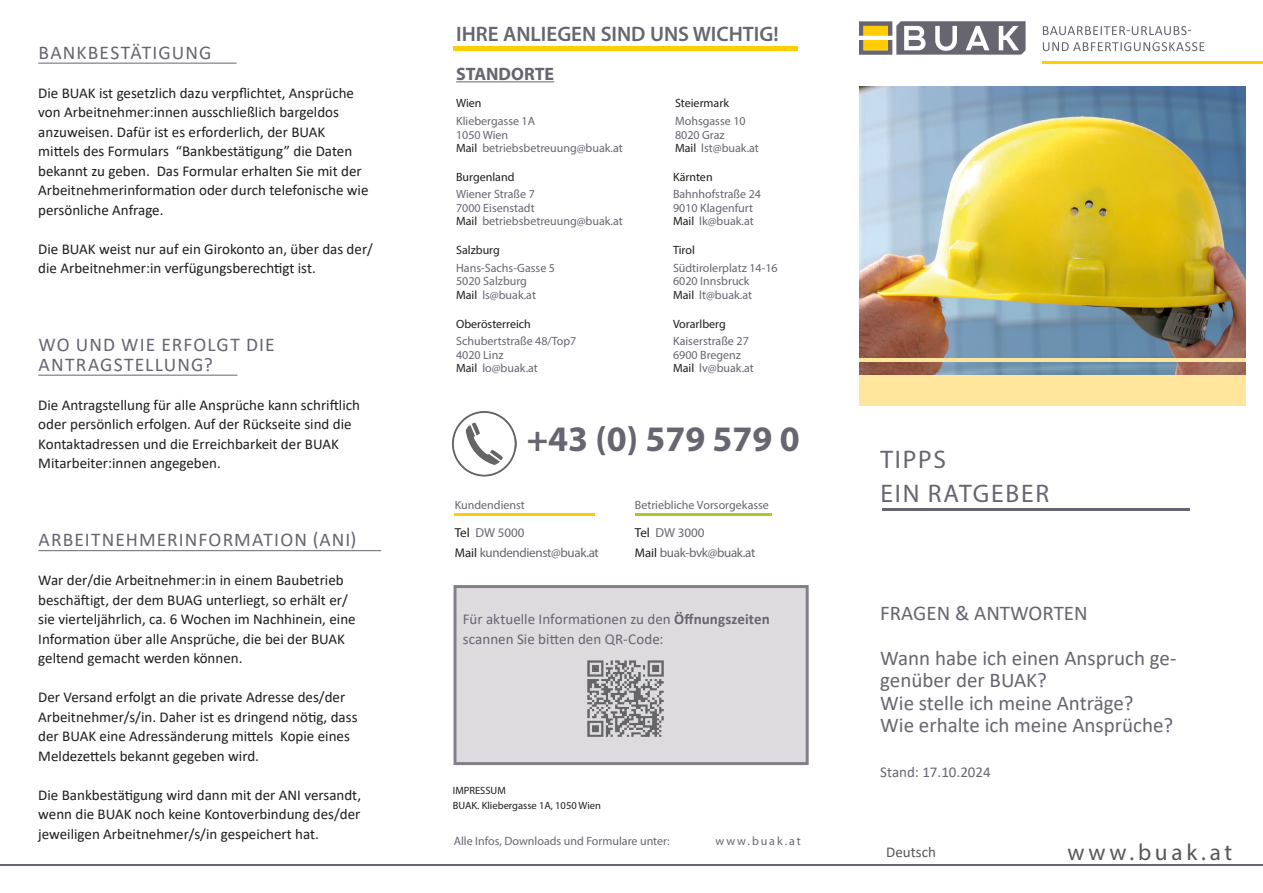
<style>
.page{position:relative;width:1263px;height:893px;background:#fff}
.page>*{position:absolute;margin:0;border:0;box-sizing:border-box;transform-origin:0 0}
.t1{font:700 36px "Myriad Pro";color:#666570}
.t2{font:25.5px/34.5px "Myriad Pro";letter-spacing:.07em;color:#666570}
.t3{font:23.25px "Myriad Pro";letter-spacing:.16em;color:#575756}
.t4{font:21px/22.5px "Calibri";color:#666570}
.t5{font:600 21px "Myriad Pro";color:#666570}
.t6{font:19.5px/19.5px "Calibri";letter-spacing:.055em;color:#666570}
.t7{font:700 18px "Myriad Pro";color:#666570}
.t8{font:15px/19.5px "Calibri";color:#1d1d1b}
.t9{font:15px/19.5px "Calibri";color:#666570}
.t10{font:15px "Calibri";color:#575756}
.t11{font:13.05px/19.5px "Myriad Pro";letter-spacing:-.025em;color:#666570}
.t12{font:12px/13.5px "Myriad Pro";color:#666570}
.t13{font:12px "Myriad Pro";color:#1d1d1b}
.t14{font:12px "Myriad Pro";letter-spacing:.16em;color:#666570}
.t15{font:10.5px/15px "Myriad Pro";color:#1d1d1b}
.s1{color:#1d1d1b}
.s2{font-size:12.75px;color:#1d1d1b}
.s3{font-weight:700}
</style>
<div class="page">
<hr style="left:0;top:864px;width:1263px;height:1px;background:#666570">
<svg style="left:1043px;top:42px;width:161px;height:9px"></svg>
<svg style="left:1043px;top:26px;width:148px;height:9px"></svg>
<svg style="left:859px;top:21px;width:166px;height:34px"></svg>
<hr style="left:1043px;top:61px;width:220px;height:3px;background:#ffcd00">
<img style="left:452px;top:411px;width:65px;height:65px">
<div style="left:453px;top:585px;width:356px;height:180px;background:#dedbdf;border:3px solid #837f88"></div>
<img style="left:587px;top:660px;width:77px;height:77px">
<hr style="left:456px;top:81px;width:98px;height:1px;background:#666570">
<hr style="left:453px;top:46px;width:345px;height:4px;background:#ffcd00">
<hr style="left:635px;top:513px;width:136px;height:3px;background:#adc72d">
<hr style="left:455px;top:513px;width:140px;height:3px;background:#ffcd00">
<hr style="left:38px;top:63px;width:198px;height:1px;background:#666570">
<hr style="left:38px;top:375px;width:200px;height:1px;background:#666570">
<hr style="left:38px;top:550px;width:343px;height:1px;background:#666570">
<img style="left:859px;top:86px;width:387px;height:289px">
<hr style="left:882px;top:508px;width:307px;height:2px;background:#666570">
<hr style="left:859px;top:359px;width:387px;height:3px;background:#ffe69c">
<div style="left:859px;top:375px;width:387px;height:31px;background:#ffe69c"></div>
<h3 class="t6" style="left:39px;top:42px;width:174px">BANKBESTÄTIGUNG</h3>
<p class="t8" style="left:38px;top:82px;width:332px">Die BUAK ist gesetzlich dazu verpflichtet, Ansprüche von Arbeitnehmer:innen ausschließlich bargeldos anzuweisen. Dafür ist es erforderlich, der BUAK mittels des Formulars “Bankbestätigung” die Daten bekannt zu geben. Das Formular erhalten Sie mit der Arbeitnehmerinformation oder durch telefonische wie persönliche Anfrage.</p>
<p class="t8" style="left:38px;top:238px;width:336px">Die BUAK weist nur auf ein Girokonto an, über das der/ die Arbeitnehmer:in verfügungsberechtigt ist.</p>
<h3 class="t6" style="left:39px;top:334px;width:237px">WO UND WIE ERFOLGT DIE<br>ANTRAGSTELLUNG?</h3>
<p class="t8" style="left:38px;top:394px;width:323px">Die Antragstellung für alle Ansprüche kann schriftlich oder persönlich erfolgen. Auf der Rückseite sind die Kontaktadressen und die Erreichbarkeit der BUAK Mitarbeiter:innen angegeben.</p>
<h3 class="t6" style="left:39px;top:529px;width:319px">ARBEITNEHMERINFORMATION (ANI)</h3>
<p class="t8" style="left:38px;top:570px;width:319px">War der/die Arbeitnehmer:in in einem Baubetrieb beschäftigt, der dem BUAG unterliegt, so erhält er/ sie vierteljährlich, ca. 6 Wochen im Nachhinein, eine Information über alle Ansprüche, die bei der BUAK geltend gemacht werden können.</p>
<p class="t8" style="left:38px;top:687px;width:321px">Der Versand erfolgt an die private Adresse des/der Arbeitnehmer/s/in. Daher ist es dringend nötig, dass der BUAK eine Adressänderung mittels Kopie eines Meldezettels bekannt gegeben wird.</p>
<p class="t8" style="left:38px;top:784px;width:324px;text-align:justify">Die Bankbestätigung wird dann mit der ANI versandt, wenn die BUAK noch keine Kontoverbindung des/der jeweiligen Arbeitnehmer/s/in gespeichert hat.</p>
<h3 class="t5" style="left:456px;top:20px;width:324px">IHRE ANLIEGEN SIND UNS WICHTIG!</h3>
<p class="t7" style="left:456px;top:62px;width:100px">STANDORTE</p>
<p class="t13" style="left:456px;top:96px;width:27px">Wien</p>
<p class="t12" style="left:456px;top:114px;width:168px">Kliebergasse 1A<br>1050 Wien<br><span class="s1">Mail</span> betriebsbetreuung@buak.at</p>
<p class="t13" style="left:456px;top:169px;width:60px">Burgenland</p>
<p class="t12" style="left:456px;top:187px;width:168px">Wiener Straße 7<br>7000 Eisenstadt<br><span class="s1">Mail</span> betriebsbetreuung@buak.at</p>
<p class="t13" style="left:456px;top:243px;width:45px">Salzburg</p>
<p class="t12" style="left:456px;top:261px;width:100px">Hans-Sachs-Gasse 5<br>5020 Salzburg<br><span class="s1">Mail</span> ls@buak.at</p>
<p class="t13" style="left:456px;top:316px;width:76px">Oberösterreich</p>
<p class="t12" style="left:456px;top:334px;width:122px">Schubertstraße 48/Top7<br>4020 Linz<br><span class="s1">Mail</span> lo@buak.at</p>
<p class="t13" style="left:675px;top:96px;width:55px">Steiermark</p>
<p class="t12" style="left:675px;top:114px;width:85px">Mohsgasse 10<br>8020 Graz<br><span class="s1">Mail</span> lst@buak.at</p>
<p class="t13" style="left:673px;top:169px;width:41px">Kärnten</p>
<p class="t12" style="left:673px;top:187px;width:90px">Bahnhofstraße 24<br>9010 Klagenfurt<br><span class="s1">Mail</span> lk@buak.at</p>
<p class="t13" style="left:673px;top:243px;width:23px">Tirol</p>
<p class="t12" style="left:673px;top:261px;width:106px">Südtirolerplatz 14-16<br>6020 Innsbruck<br><span class="s1">Mail</span> lt@buak.at</p>
<p class="t13" style="left:673px;top:316px;width:54px">Vorarlberg</p>
<p class="t12" style="left:673px;top:334px;width:82px">Kaiserstraße 27<br>6900 Bregenz<br><span class="s1">Mail</span> lv@buak.at</p>
<h1 class="t1" style="left:527px;top:415px;width:274px">+43 (0) 579 579 0</h1>
<p class="t12" style="left:455px;top:498px;width:72px">Kundendienst</p>
<p class="t11" style="left:455px;top:523px;width:146px"><span class="s1">Tel</span> DW 5000<br><span class="s2">Mail</span> kundendienst@buak.at</p>
<p class="t12" style="left:635px;top:498px;width:136px">Betriebliche Vorsorgekasse</p>
<p class="t11" style="left:635px;top:523px;width:122px"><span class="s1">Tel</span> DW 3000<br><span class="s2">Mail</span> buak-bvk@buak.at</p>
<p class="t9" style="left:463px;top:609px;width:308px">Für aktuelle Informationen zu den <span class="s3">Öffnungszeiten </span>scannen Sie bitten den QR-Code:</p>
<p class="t15" style="left:453px;top:782px;width:149px">IMPRESSUM<br>BUAK. Kliebergasse 1A, 1050 Wien</p>
<p class="t12" style="left:454px;top:834px;width:217px">Alle Infos, Downloads und Formulare unter:</p>
<p class="t14" style="left:715px;top:834px;width:87px">www.buak.at</p>
<h2 class="t2" style="left:880px;top:441px;width:170px">TIPPS<br>EIN RATGEBER</h2>
<h3 class="t4" style="left:880px;top:590px;width:298px;line-height:45px">FRAGEN &amp; ANTWORTEN<br>Wann habe ich einen Anspruch ge-</h3>
<h3 class="t4" style="left:880px;top:668px;width:294px">genüber der BUAK?<br>Wie stelle ich meine Anträge?<br>Wie erhalte ich meine Ansprüche?</h3>
<p class="t9" style="left:880px;top:762px;width:112px">Stand: 17.10.2024</p>
<p class="t10" style="left:886px;top:842px;width:51px">Deutsch</p>
<h3 class="t3" style="left:1067px;top:838px;width:166px">www.buak.at</h3>
</div>
